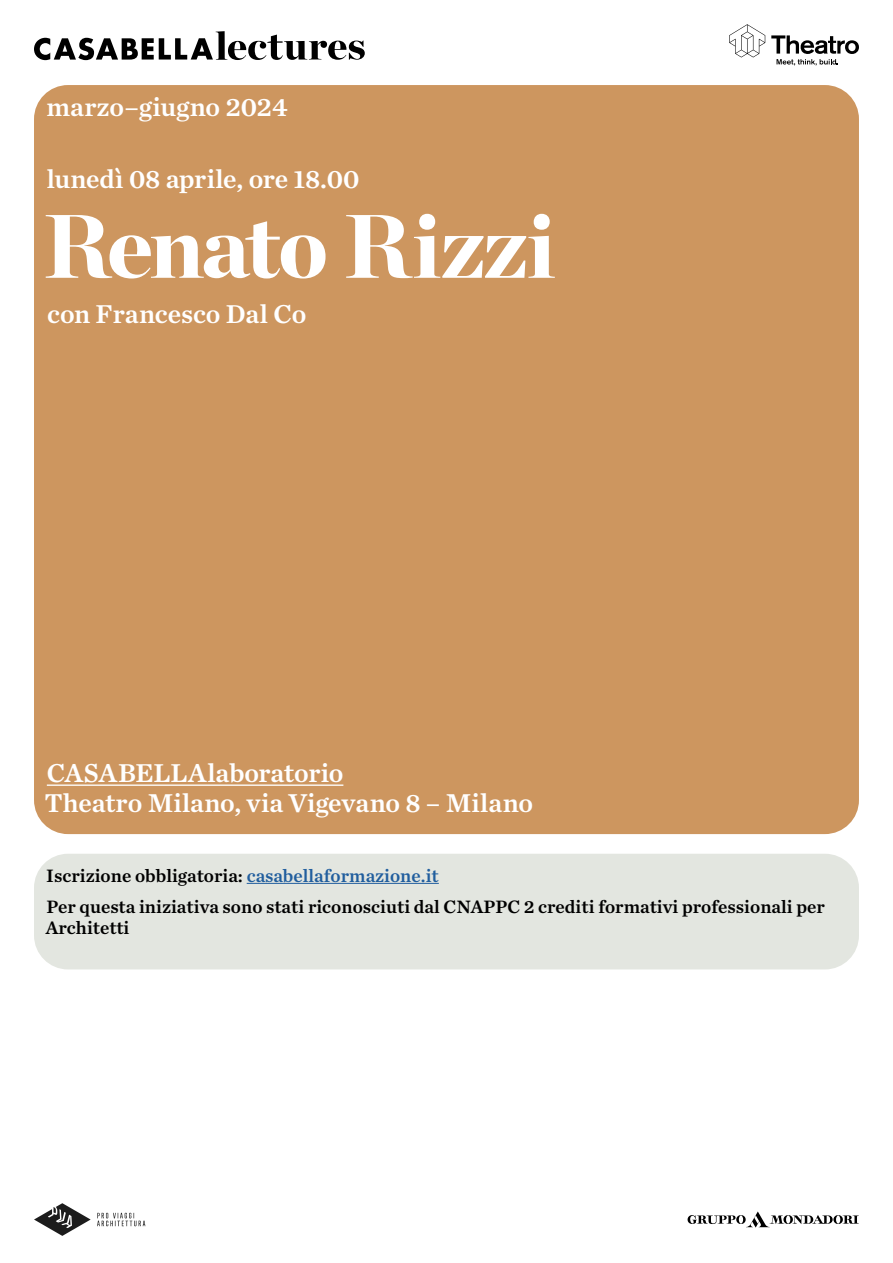
<style>
.page{position:relative;width:893px;height:1263px;background:#fff}
.page>*{position:absolute;margin:0;border:0;box-sizing:border-box;transform-origin:0 0}
.t1{font:900 90px "Chronicle Display";letter-spacing:-.025em;color:#fff}
.t2{font:27px/30px "Chronicle Text G2 Semi";letter-spacing:-.005em;color:#fff}
.t3{font:18.75px/31.5px "Chronicle Text G2 Semi";color:#000}
.s1{color:#215e9e}
</style>
<div class="page">
<div style="left:34px;top:85px;width:825px;height:749px;background:#cd965f;border-radius:34px"></div>
<div style="left:34px;top:854px;width:825px;height:115px;background:#e3e6e0;border-radius:34px"></div>
<hr style="left:47px;top:784px;width:296px;height:2px;background:#fff">
<hr style="left:247px;top:883px;width:192px;height:1px;background:#215e9e">
<svg style="left:687px;top:1211px;width:172px;height:16px"></svg>
<svg style="left:97px;top:1213px;width:48px;height:13px"></svg>
<svg style="left:34px;top:1203px;width:57px;height:33px"></svg>
<svg style="left:34px;top:31px;width:331px;height:29px"></svg>
<svg style="left:771px;top:35px;width:88px;height:30px"></svg>
<svg style="left:729px;top:24px;width:36px;height:33px"></svg>
<h2 class="t2" style="left:46px;top:90px;width:243px">marzo–giugno 2024</h2>
<h2 class="t2" style="left:47px;top:162px;width:314px">lunedì 08 aprile, ore 18.00</h2>
<h1 class="t1" style="left:43px;top:172px;width:514px">Renato Rizzi</h1>
<h2 class="t2" style="left:47px;top:297px;width:261px">con Francesco Dal Co</h2>
<h2 class="t2" style="left:44px;top:757px;width:490px">CASABELLAlaboratorio<br>Theatro Milano, via Vigevano 8 – Milano</h2>
<p class="t3" style="left:46px;top:858px;width:780px">Iscrizione obbligatoria: <span class="s1">casabellaformazione.it<br></span>Per questa iniziativa sono stati riconosciuti dal CNAPPC 2 crediti formativi professionali per</p>
<p class="t3" style="left:46px;top:911px;width:85px">Architetti</p>
</div>
